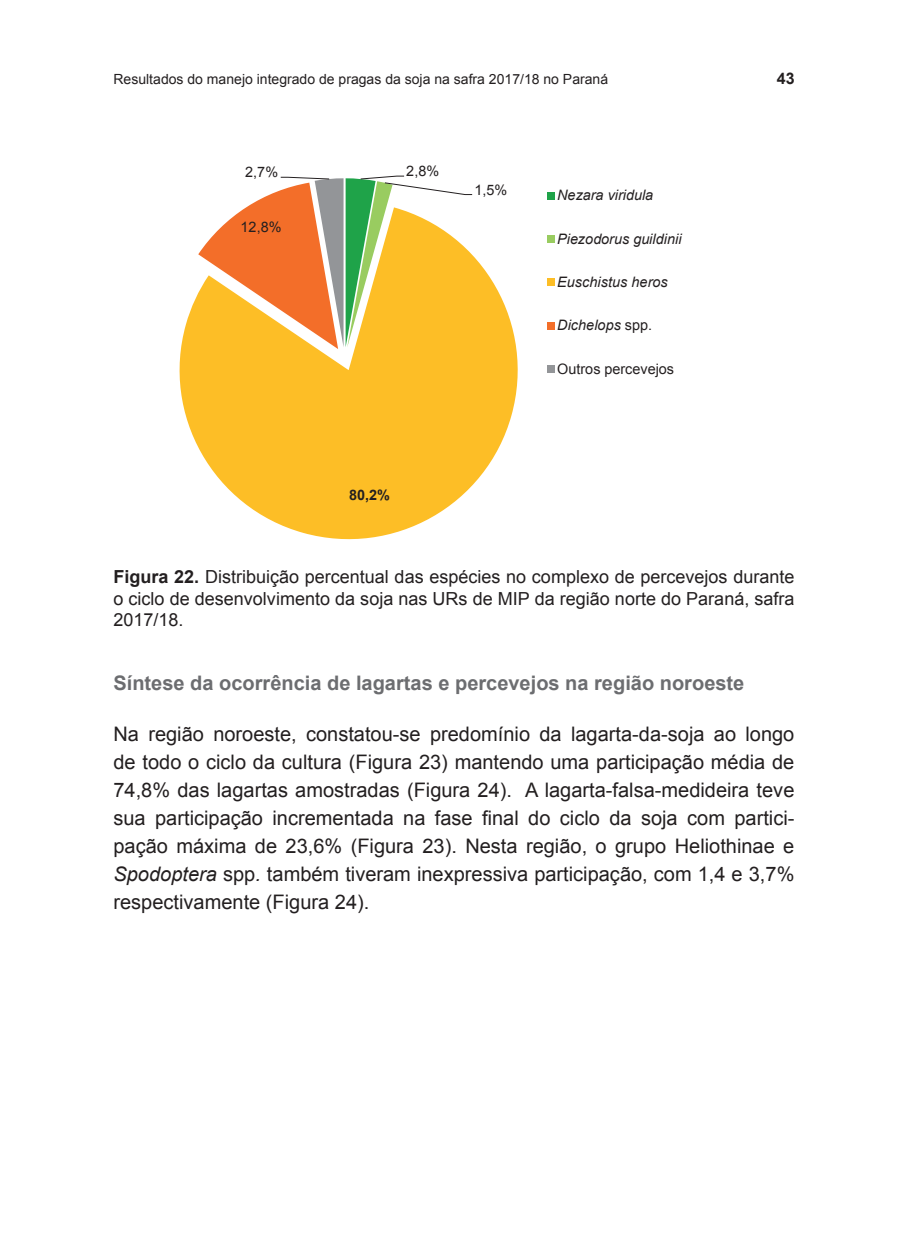
<style>
.page{position:relative;width:908px;height:1248px;background:#fff}
.page>*{position:absolute;margin:0;border:0;box-sizing:border-box;transform-origin:0 0}
.t1{font:20px/28px "Arial";color:#231f20;text-align:justify}
.t2{font:700 20px "Arial";color:#6c6d70}
.t3{font:18px/21.6px "Arial";color:#231f20;text-align:justify}
.t4{font:700 16px "Arial";color:#231f20}
.t5{font:italic 14.4px "Arial";letter-spacing:.005em;color:#231f20}
.t6{font:14.4px "Arial";letter-spacing:.005em;color:#231f20}
.t7{font:700 14.4px "Arial";color:#231f20}
.t8{font:14px "Arial";color:#231f20}
.s1{font-style:normal}
.s2{font-weight:700}
.s3{font-style:italic}
</style>
<div class="page">
<svg style="left:179px;top:254px;width:339px;height:286px;fill:#fdbe26"></svg>
<svg style="left:198px;top:175px;width:274px;height:174px"></svg>
<div style="left:546px;top:192px;width:8px;height:7px;background:#1fa349"></div>
<div style="left:546px;top:235px;width:8px;height:8px;background:#99cc60"></div>
<div style="left:546px;top:279px;width:8px;height:7px;background:#fdbe26"></div>
<div style="left:546px;top:322px;width:8px;height:7px;background:#f36e29"></div>
<div style="left:546px;top:365px;width:8px;height:8px;background:#939598"></div>
<p class="t8" style="left:113px;top:69px;width:496px">Resultados do manejo integrado de pragas da soja na safra 2017/18 no Paraná</p>
<p class="t4" style="left:776px;top:67px;width:19px">43</p>
<p class="t6" style="left:245px;top:163px;width:34px">2,7%</p>
<p class="t6" style="left:240px;top:217px;width:43px">12,8%</p>
<p class="t6" style="left:406px;top:161px;width:34px">2,8%</p>
<p class="t6" style="left:474px;top:180px;width:34px">1,5%</p>
<p class="t7" style="left:349px;top:485px;width:43px">80,2%</p>
<p class="t5" style="left:557px;top:186px;width:97px">Nezara viridula</p>
<p class="t5" style="left:557px;top:229px;width:126px">Piezodorus guildinii</p>
<p class="t5" style="left:557px;top:273px;width:112px">Euschistus heros</p>
<p class="t5" style="left:557px;top:316px;width:97px">Dichelops <span class="s1">spp.</span></p>
<p class="t6" style="left:557px;top:359px;width:118px">Outros percevejos</p>
<p class="t3" style="left:113px;top:566px;width:682px"><span class="s2">Figura 22.</span> Distribuição percentual das espécies no complexo de percevejos durante o ciclo de desenvolvimento da soja nas URs de MIP da região norte do Paraná, safra 2017/18.</p>
<p class="t2" style="left:113px;top:669px;width:632px">Síntese da ocorrência de lagartas e percevejos na região noroeste</p>
<p class="t1" style="left:113px;top:720px;width:682px">Na região noroeste, constatou-se predomínio da lagarta-da-soja ao longo de todo o ciclo da cultura (Figura 23) mantendo uma participação média de 74,8% das lagartas amostradas (Figura 24). A lagarta-falsa-medideira teve sua participação incrementada na fase final do ciclo da soja com partici&shy;pação máxima de 23,6% (Figura 23). Nesta região, o grupo Heliothinae e <span class="s3">Spodoptera</span> spp<span class="s3">.</span> também tiveram inexpressiva participação, com 1,4 e 3,7% respectivamente (Figura 24).</p>
</div>
